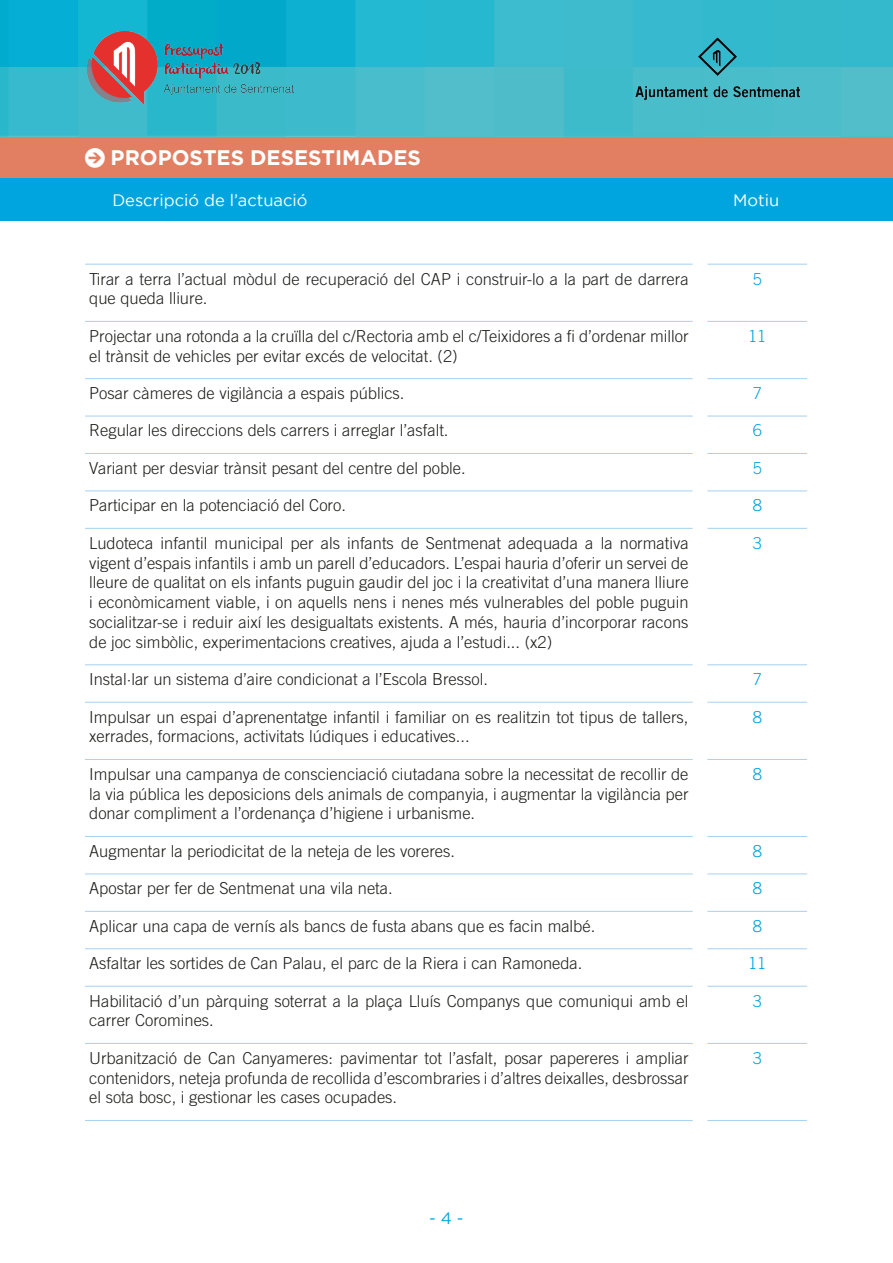
<style>
.page{position:relative;width:893px;height:1263px;background:#fff}
.page>*{position:absolute;margin:0;border:0;box-sizing:border-box;transform-origin:0 0}
.t1{font:700 21px "Gotham";color:#fff}
.t2{font:300 16.5px/19.8px "Trade Gothic LT Std";color:#1d1d1b}
.t3{font:16.5px "Gotham";color:#fff}
.t4{font:300 16.5px "Trade Gothic LT Std";color:#00a5df}
.t5{font:16.5px "Gotham";color:#00a5df}
.s1{font-family:"Arrowstfb";font-weight:400}
</style>
<div class="page">
<div style="left:0;top:136px;width:893px;height:43px;background:#e27f63"></div>
<div style="left:0;top:179px;width:893px;height:42px;background:#00a5df"></div>
<img style="left:0;top:0;width:893px;height:136px">
<img style="left:699px;top:32px;width:37px;height:45px">
<img style="left:634px;top:79px;width:166px;height:24px">
<img style="left:87px;top:32px;width:206px;height:73px">
<hr style="left:85px;top:264px;width:608px;height:1px;background:#aad2f1">
<hr style="left:707px;top:264px;width:100px;height:1px;background:#aad2f1">
<hr style="left:85px;top:321px;width:608px;height:1px;background:#aad2f1">
<hr style="left:707px;top:321px;width:100px;height:1px;background:#aad2f1">
<hr style="left:85px;top:378px;width:608px;height:1px;background:#aad2f1">
<hr style="left:707px;top:378px;width:100px;height:1px;background:#aad2f1">
<hr style="left:85px;top:415px;width:608px;height:2px;background:#aad2f1">
<hr style="left:707px;top:415px;width:100px;height:2px;background:#aad2f1">
<hr style="left:85px;top:453px;width:608px;height:1px;background:#aad2f1">
<hr style="left:707px;top:453px;width:100px;height:1px;background:#aad2f1">
<hr style="left:85px;top:490px;width:608px;height:1px;background:#aad2f1">
<hr style="left:707px;top:490px;width:100px;height:1px;background:#aad2f1">
<hr style="left:85px;top:528px;width:608px;height:1px;background:#aad2f1">
<hr style="left:707px;top:528px;width:100px;height:1px;background:#aad2f1">
<hr style="left:85px;top:664px;width:608px;height:1px;background:#aad2f1">
<hr style="left:707px;top:664px;width:100px;height:1px;background:#aad2f1">
<hr style="left:85px;top:702px;width:608px;height:1px;background:#aad2f1">
<hr style="left:707px;top:702px;width:100px;height:1px;background:#aad2f1">
<hr style="left:85px;top:759px;width:608px;height:1px;background:#aad2f1">
<hr style="left:707px;top:759px;width:100px;height:1px;background:#aad2f1">
<hr style="left:85px;top:836px;width:608px;height:1px;background:#aad2f1">
<hr style="left:707px;top:836px;width:100px;height:1px;background:#aad2f1">
<hr style="left:85px;top:873px;width:608px;height:1px;background:#aad2f1">
<hr style="left:707px;top:873px;width:100px;height:1px;background:#aad2f1">
<hr style="left:85px;top:911px;width:608px;height:1px;background:#aad2f1">
<hr style="left:707px;top:911px;width:100px;height:1px;background:#aad2f1">
<hr style="left:85px;top:948px;width:608px;height:1px;background:#aad2f1">
<hr style="left:707px;top:948px;width:100px;height:1px;background:#aad2f1">
<hr style="left:85px;top:986px;width:608px;height:1px;background:#aad2f1">
<hr style="left:707px;top:986px;width:100px;height:1px;background:#aad2f1">
<hr style="left:85px;top:1043px;width:608px;height:1px;background:#aad2f1">
<hr style="left:707px;top:1043px;width:100px;height:1px;background:#aad2f1">
<hr style="left:85px;top:1120px;width:608px;height:1px;background:#aad2f1">
<hr style="left:707px;top:1120px;width:100px;height:1px;background:#aad2f1">
<p class="t1" style="left:85px;top:145px;width:337px"><span class="s1">J</span> PROPOSTES DESESTIMADES</p>
<p class="t3" style="left:112px;top:191px;width:197px">Descripció de l’actuació</p>
<p class="t3" style="left:733px;top:191px;width:48px">Motiu</p>
<p class="t2" style="left:89px;top:269px;width:601px">Tirar a terra l’actual mòdul de recuperació del CAP i construir-lo a la part de darrera que queda lliure.</p>
<p class="t4" style="left:753px;top:269px;width:11px">5</p>
<p class="t2" style="left:89px;top:326px;width:601px">Projectar una rotonda a la cruïlla del c/Rectoria amb el c/Teixidores a fi d’ordenar millor el trànsit de vehicles per evitar excés de velocitat. (2)</p>
<p class="t4" style="left:748px;top:326px;width:20px">11</p>
<p class="t2" style="left:89px;top:383px;width:317px">Posar càmeres de vigilància a espais públics.</p>
<p class="t4" style="left:753px;top:383px;width:11px">7</p>
<p class="t2" style="left:89px;top:420px;width:361px">Regular les direccions dels carrers i arreglar l’asfalt.</p>
<p class="t4" style="left:753px;top:421px;width:11px">6</p>
<p class="t2" style="left:89px;top:458px;width:378px">Variant per desviar trànsit pesant del centre del poble.</p>
<p class="t4" style="left:753px;top:458px;width:11px">5</p>
<p class="t2" style="left:89px;top:495px;width:258px">Participar en la potenciació del Coro.</p>
<p class="t4" style="left:753px;top:496px;width:11px">8</p>
<p class="t2" style="left:89px;top:533px;width:601px;text-align:justify">Ludoteca infantil municipal per als infants de Sentmenat adequada a la normativa vigent d’espais infantils i amb un parell d’educadors. L’espai hauria d’oferir un servei de lleure de qualitat on els infants puguin gaudir del joc i la creativitat d’una manera lliure i econòmicament viable, i on aquells nens i nenes més vulnerables del poble puguin socialitzar-se i reduir així les desigualtats existents. A més, hauria d’incorporar racons de joc simbòlic, experimentacions creatives, ajuda a l’estudi... (x2)</p>
<p class="t4" style="left:753px;top:533px;width:11px">3</p>
<p class="t2" style="left:89px;top:669px;width:400px">Instal·lar un sistema d’aire condicionat a l’Escola Bressol.</p>
<p class="t4" style="left:753px;top:669px;width:11px">7</p>
<p class="t2" style="left:89px;top:707px;width:601px">Impulsar un espai d’aprenentatge infantil i familiar on es realitzin tot tipus de tallers, xerrades, formacions, activitats lúdiques i educatives...</p>
<p class="t4" style="left:753px;top:707px;width:11px">8</p>
<p class="t2" style="left:89px;top:764px;width:601px;text-align:justify">Impulsar una campanya de conscienciació ciutadana sobre la necessitat de recollir de la via pública les deposicions dels animals de companyia, i augmentar la vigilància per donar compliment a l’ordenança d’higiene i urbanisme.</p>
<p class="t4" style="left:753px;top:764px;width:11px">8</p>
<p class="t2" style="left:89px;top:841px;width:367px">Augmentar la periodicitat de la neteja de les voreres.</p>
<p class="t4" style="left:753px;top:841px;width:11px">8</p>
<p class="t2" style="left:89px;top:878px;width:305px">Apostar per fer de Sentmenat una vila neta.</p>
<p class="t4" style="left:753px;top:879px;width:11px">8</p>
<p class="t2" style="left:89px;top:916px;width:508px">Aplicar una capa de vernís als bancs de fusta abans que es facin malbé.</p>
<p class="t4" style="left:753px;top:916px;width:11px">8</p>
<p class="t2" style="left:89px;top:953px;width:495px">Asfaltar les sortides de Can Palau, el parc de la Riera i can Ramoneda.</p>
<p class="t4" style="left:748px;top:953px;width:20px">11</p>
<p class="t2" style="left:89px;top:991px;width:601px">Habilitació d’un pàrquing soterrat a la plaça Lluís Companys que comuniqui amb el carrer Coromines.</p>
<p class="t4" style="left:753px;top:991px;width:11px">3</p>
<p class="t2" style="left:89px;top:1048px;width:601px;text-align:justify">Urbanització de Can Canyameres: pavimentar tot l’asfalt, posar papereres i ampliar contenidors, neteja profunda de recollida d’escombraries i d’altres deixalles, desbrossar el sota bosc, i gestionar les cases ocupades.</p>
<p class="t4" style="left:753px;top:1048px;width:11px">3</p>
<p class="t5" style="left:429px;top:1209px;width:36px">- 4 -</p>
</div>
